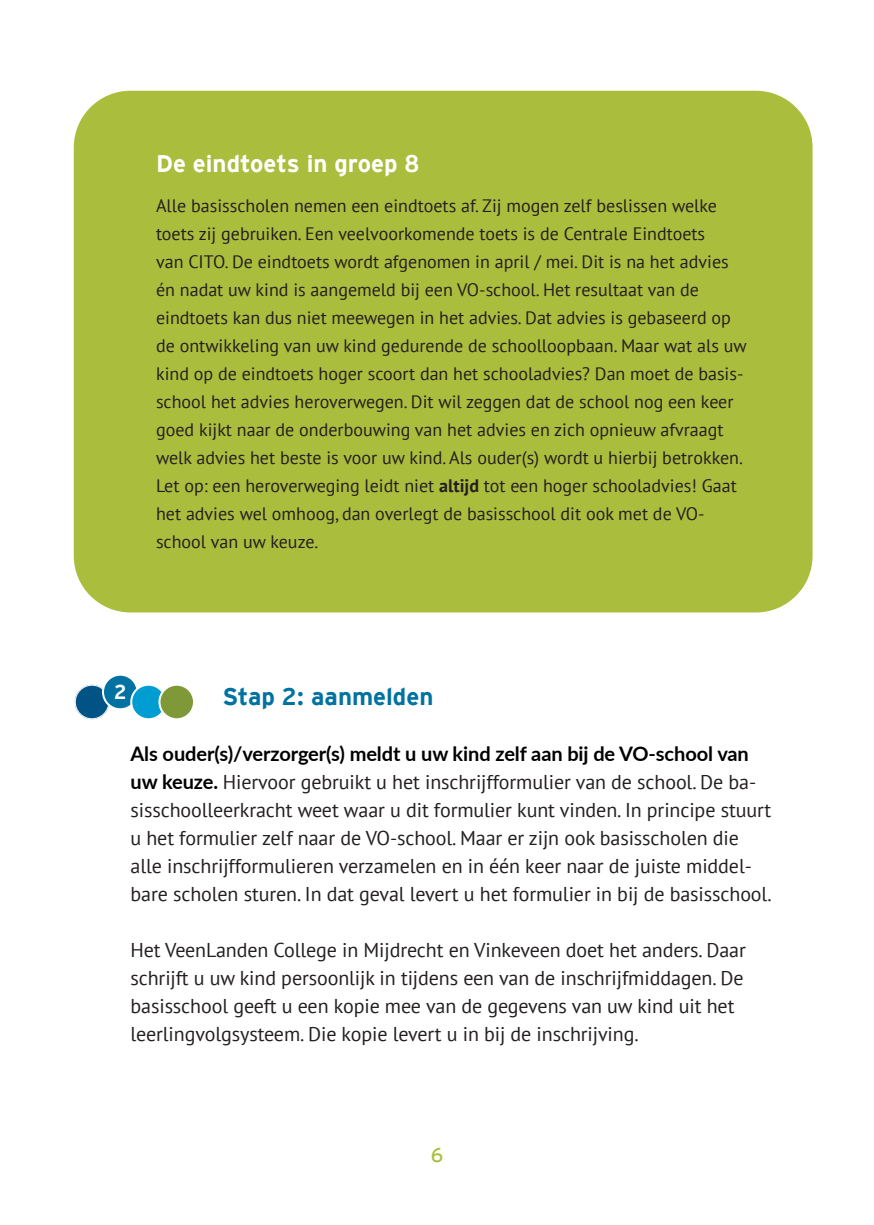
<style>
.page{position:relative;width:874px;height:1225px;background:#fff}
.page>*{position:absolute;margin:0;border:0;box-sizing:border-box;transform-origin:0 0}
.t1{font:700 24px "EY Interstate";color:#fff}
.t2{font:700 24px "EY Interstate";color:#0072a2}
.t3{font:20px/28px "PT Sans";letter-spacing:-.005em;color:#231f20}
.t4{font:700 20px "Lato";letter-spacing:-.005em;color:#000}
.t5{font:20px "EY Interstate";color:#abbd3c}
.t6{font:700 20px "EY Interstate";color:#fff}
.t7{font:18px/28px "PT Sans";color:#231f20}
.s1{font-weight:700}
.s2{font-family:"Lato";font-weight:700;color:#000}
</style>
<div class="page">
<div style="left:75px;top:684px;width:34px;height:35px;background:#015386;border-radius:50%"></div>
<div style="left:74px;top:683px;width:36px;height:37px;border:1px solid #fff;border-radius:50%"></div>
<div style="left:75px;top:684px;width:34px;height:35px;border:1px solid #fff;border-radius:50%"></div>
<div style="left:103px;top:674px;width:34px;height:35px;background:#0072a2;border-radius:50%"></div>
<div style="left:102px;top:673px;width:36px;height:37px;border:2px solid #fff;border-radius:50%"></div>
<div style="left:131px;top:684px;width:35px;height:35px;background:#009dd2;border-radius:50%"></div>
<div style="left:130px;top:683px;width:37px;height:37px;border:2px solid #fff;border-radius:50%"></div>
<div style="left:159px;top:684px;width:35px;height:35px;background:#7f9938;border-radius:50%"></div>
<div style="left:158px;top:683px;width:37px;height:37px;border:2px solid #fff;border-radius:50%"></div>
<div style="left:74px;top:91px;width:738px;height:521px;background:#abbd3c;border-radius:57px"></div>
<h1 class="t1" style="left:156px;top:146px;width:265px">De eindtoets in groep 8</h1>
<p class="t7" style="left:156px;top:191px;width:591px">Alle basisscholen nemen een eindtoets af. Zij mogen zelf beslissen welke toets zij gebruiken. Een veelvoorkomende toets is de Centrale Eindtoets<br>van CITO. De eindtoets wordt afgenomen in april / mei. Dit is na het advies én nadat uw kind is aangemeld bij een VO-school. Het resultaat van de eindtoets kan dus niet meewegen in het advies. Dat advies is gebaseerd op de ontwikkeling van uw kind gedurende de schoolloopbaan. Maar wat als uw kind op de eindtoets hoger scoort dan het schooladvies? Dan moet de basis&shy;school het advies heroverwegen. Dit wil zeggen dat de school nog een keer goed kijkt naar de onderbouwing van het advies en zich opnieuw afvraagt welk advies het beste is voor uw kind. Als ouder(s) wordt u hierbij betrokken.<br>Let op: een heroverweging leidt niet <span class="s1">altijd</span> tot een hoger schooladvies! Gaat het advies wel omhoog, dan overlegt de basisschool dit ook met de VO&shy;school van uw keuze.</p>
<p class="t6" style="left:114px;top:677px;width:14px">2</p>
<h1 class="t2" style="left:222px;top:679px;width:212px">Stap 2: aanmelden</h1>
<p class="t4" style="left:130px;top:739px;width:619px">Als ouder(s)/verzorger(s) meldt u uw kind zelf aan bij de VO-school van</p>
<p class="t3" style="left:130px;top:768px;width:642px"><span class="s2">uw keuze.</span> Hiervoor gebruikt u het inschrijfformulier van de school. De ba&shy;sisschoolleerkracht weet waar u dit formulier kunt vinden. In principe stuurt u het formulier zelf naar de VO-school. Maar er zijn ook basisscholen die alle inschrijfformulieren verzamelen en in één keer naar de juiste middel&shy;bare scholen sturen. In dat geval levert u het formulier in bij de basisschool.</p>
<p class="t3" style="left:130px;top:936px;width:616px">Het VeenLanden College in Mijdrecht en Vinkeveen doet het anders. Daar schrijft u uw kind persoonlijk in tijdens een van de inschrijfmiddagen. De basisschool geeft u een kopie mee van de gegevens van uw kind uit het leerlingvolgsysteem. Die kopie levert u in bij de inschrijving.</p>
<p class="t5" style="left:430px;top:1140px;width:14px">6</p>
</div>
